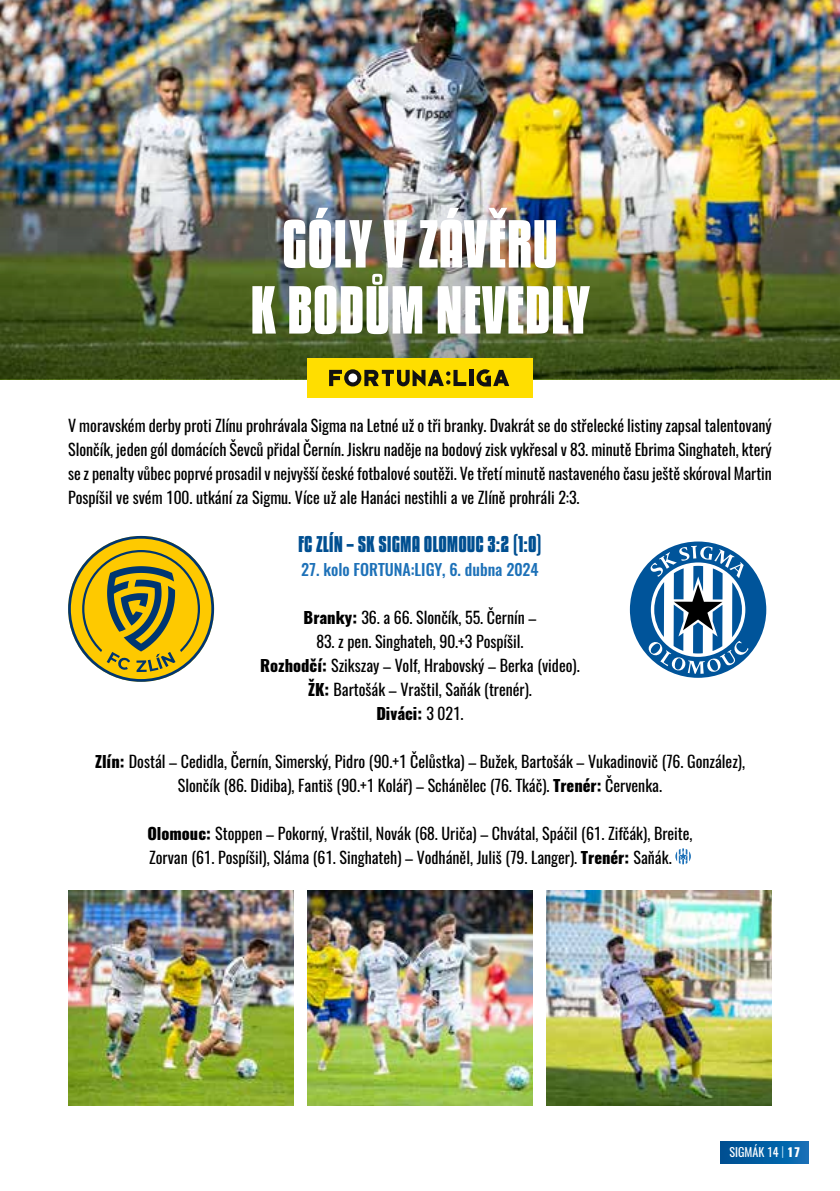
<style>
.page{position:relative;width:840px;height:1191px;background:#fff}
.page>*{position:absolute;margin:0;border:0;box-sizing:border-box;transform-origin:0 0}
.t1{font:700 60px/66px "Kenyan Coffee Rg";color:#fff;text-align:center}
.t2{font:700 20px "Kenyan Coffee Rg";color:#004f91}
.t3{font:16px/24px "Oswald";color:#000;text-align:center}
.t4{font:500 16px "Oswald";color:#1d71b8}
.t5{font:12px "Oswald";color:#fff}
.s1{font-weight:800}
.s2{font-weight:300;color:#c9e9fb}
</style>
<div class="page">
<hr style="left:0;top:1022px;width:1px;height:169px;background:#e3e3e3">
<img style="left:0;top:0;width:839px;height:167px">
<img style="left:0;top:167px;width:839px;height:212px">
<img style="left:307px;top:890px;width:225px;height:216px">
<img style="left:68px;top:890px;width:225px;height:216px">
<img style="left:546px;top:890px;width:225px;height:216px">
<div style="left:307px;top:358px;width:225px;height:40px;background:#ffde00"></div>
<svg style="left:329px;top:369px;width:137px;height:17px"></svg>
<hr style="left:469px;top:370px;width:4px;height:16px;background:#121212">
<svg style="left:476px;top:369px;width:33px;height:17px"></svg>
<svg style="left:675px;top:848px;width:15px;height:16px"></svg>
<svg style="left:68px;top:536px;width:146px;height:146px"></svg>
<div style="left:625px;top:537px;width:145px;height:145px;border:4px solid #fff;border-radius:50%"></div>
<svg style="left:629px;top:541px;width:137px;height:137px"></svg>
<div style="left:720px;top:1141px;width:88px;height:22px;background:linear-gradient(to right,#004e90,#0c6fb6)"></div>
<h1 class="t1" style="left:250px;top:208px;width:341px">GÓLY V ZÁVĚRU<br>K BODŮM NEVEDLY</h1>
<p class="t3" style="left:68px;top:414px;width:705px;text-align:justify">V moravském derby proti Zlínu prohrávala Sigma na Letné už o tři branky. Dvakrát se do střelecké listiny zapsal talentovaný Slončík, jeden gól domácích Ševců přidal Černín. Jiskru naděje na bodový zisk vykřesal v 83. minutě Ebrima Singhateh, který se z penalty vůbec poprvé prosadil v nejvyšší české fotbalové soutěži. Ve třetí minutě nastaveného času ještě skóroval Martin Pospíšil ve svém 100. utkání za Sigmu. Více už ale Hanáci nestihli a ve Zlíně prohráli 2:3.</p>
<p class="t2" style="left:298px;top:531px;width:245px">FC ZLÍN – SK SIGMA OLOMOUC 3:2 (1:0)</p>
<p class="t4" style="left:301px;top:558px;width:239px">27. kolo FORTUNA:LIGY, 6. dubna 2024</p>
<p class="t3" style="left:303px;top:606px;width:234px"><span class="s1">Branky:</span> 36. a 66. Slončík, 55. Černín –</p>
<p class="t3" style="left:260px;top:630px;width:321px">83. z pen. Singhateh, 90.+3 Pospíšil.<br><span class="s1">Rozhodčí:</span> Szikszay – Volf, Hrabovský – Berka (video).<br><span class="s1">ŽK:</span> Bartošák – Vraštil, Saňák (trenér).<br><span class="s1">Diváci:</span> 3 021.</p>
<p class="t3" style="left:95px;top:750px;width:651px"><span class="s1">Zlín:</span> Dostál – Cedidla, Černín, Simerský, Pidro (90.+1 Čelůstka) – Bužek, Bartošák – Vukadinovič (76. González),<br>Slončík (86. Didiba), Fantiš (90.+1 Kolář) – Schánělec (76. Tkáč). <span class="s1">Trenér:</span> Červenka.</p>
<p class="t3" style="left:147px;top:822px;width:546px;text-align:left"><span class="s1">Olomouc:</span> Stoppen – Pokorný, Vraštil, Novák (68. Uriča) – Chvátal, Spáčil (61. Zifčák), Breite,<br>Zorvan (61. Pospíšil), Sláma (61. Singhateh) – Vodháněl, Juliš (79. Langer). <span class="s1">Trenér:</span> Saňák.</p>
<p class="t5" style="left:729px;top:1144px;width:72px">SIGMÁK 14 <span class="s2">|</span> <span class="s1">17</span></p>
</div>
